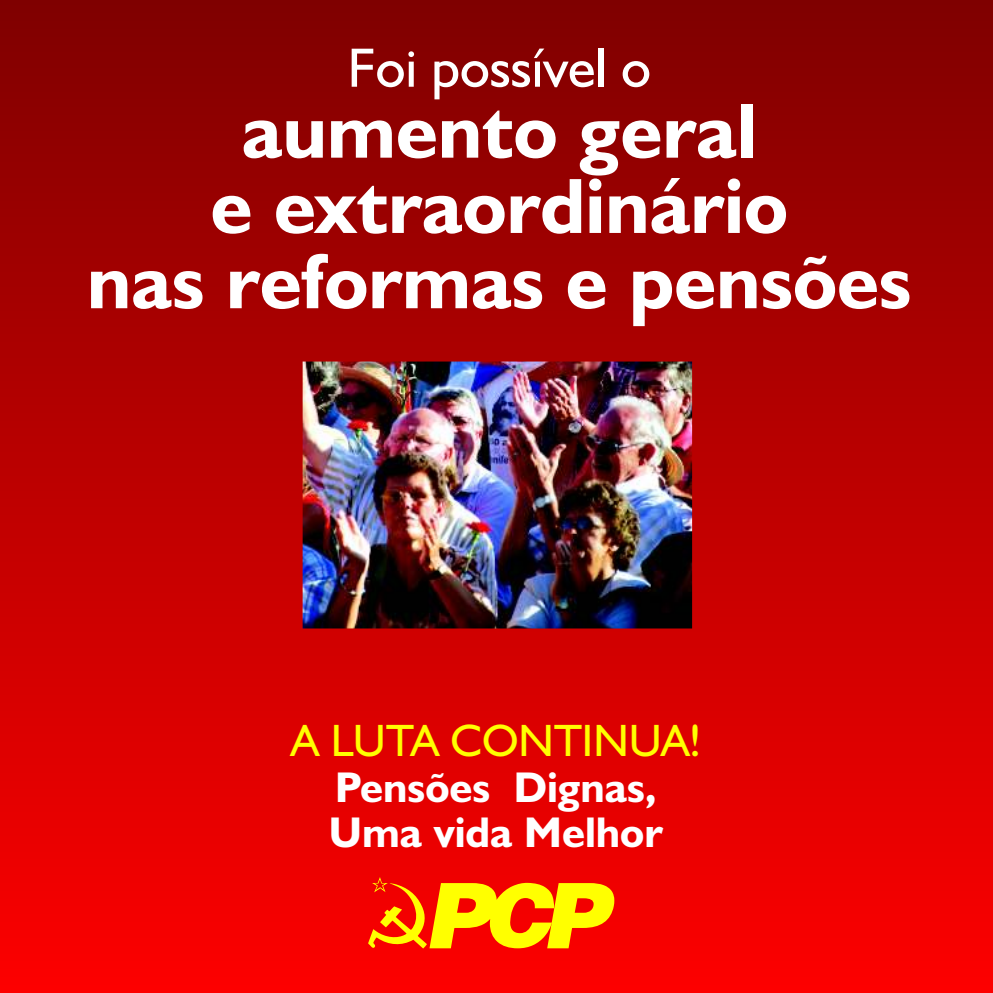
<style>
.page{position:relative;width:993px;height:993px;background:#fff}
.page>*{position:absolute;margin:0;border:0;box-sizing:border-box;transform-origin:0 0}
.t1{font:700 78.75px/75.2px "Humanist 521 BT";color:#fff;text-align:center}
.t2{font:55.65px "Humanist 521 BT";color:#fff}
.t3{font:45.5px "Humanist 521 BT";color:#ff0}
.t4{font:700 43.05px/44.8px "Humanist 521 BT";color:#fff}
</style>
<div class="page">
<div style="left:0;top:0;width:992px;height:992px;background:linear-gradient(to bottom,#7f0000,#fd0000)"></div>
<svg style="left:368px;top:876px;width:246px;height:72px;background:#f87e00"></svg>
<img style="left:302px;top:361px;width:390px;height:267px">
<p class="t2" style="left:347px;top:44px;width:305px">Foi possível o</p>
<p class="t1" style="left:87px;top:99px;width:825px">aumento geral<br>e extraordinário<br>nas reformas e pensões</p>
<p class="t3" style="left:291px;top:721px;width:411px">A LUTA CONTINUA!</p>
<p class="t4" style="left:329px;top:767px;width:335px">Pensões Dignas,<br>Uma vida Melhor</p>
</div>
